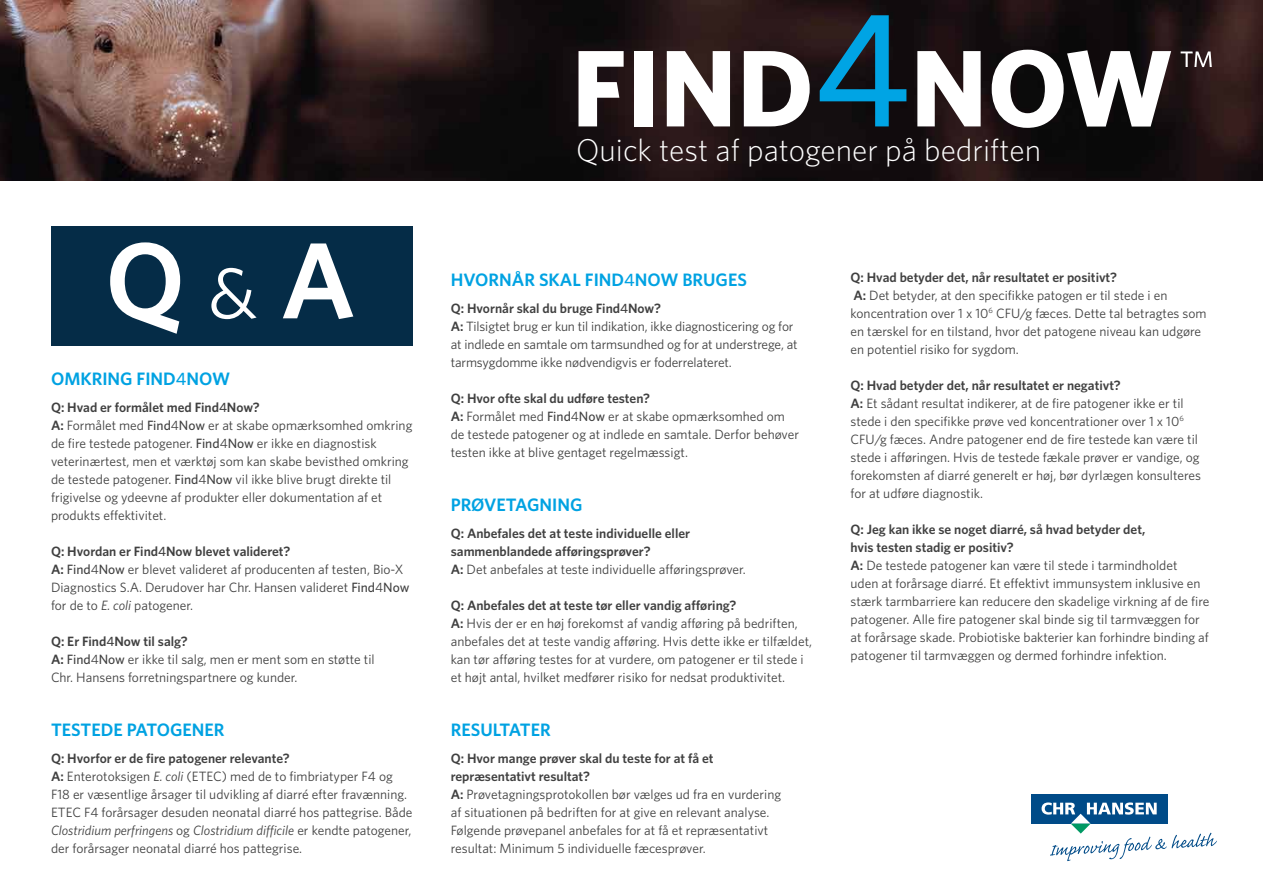
<style>
.page{position:relative;width:1263px;height:893px;background:#fff}
.page>*{position:absolute;margin:0;border:0;box-sizing:border-box;transform-origin:0 0}
.t1{font:300 31.5px "Whitney";color:#fff}
.t2{font:600 18px "Whitney";color:#00a2e2}
.t3{font:13.5px/18px "Whitney";color:#404040}
.t4{font:600 13.5px/18px "Whitney";color:#404040}
.s1{font-weight:500}
.s2{font-weight:600}
.s3{font-style:italic}
.s4{font-weight:400}
</style>
<div class="page">
<img style="left:0;top:0;width:1263px;height:181px">
<svg style="left:578px;top:51px;width:46px;height:75px"></svg>
<div style="left:634px;top:51px;width:19px;height:75px;background:#fff"></div>
<svg style="left:667px;top:51px;width:63px;height:75px"></svg>
<svg style="left:744px;top:51px;width:66px;height:75px"></svg>
<svg style="left:820px;top:15px;width:86px;height:111px;background:#11455d"></svg>
<svg style="left:917px;top:51px;width:64px;height:75px"></svg>
<svg style="left:992px;top:50px;width:179px;height:78px"></svg>
<svg style="left:1180px;top:51px;width:32px;height:16px"></svg>
<div style="left:51px;top:226px;width:361px;height:119px;background:#052c47"></div>
<svg style="left:110px;top:242px;width:243px;height:92px"></svg>
<div style="left:1031px;top:794px;width:136px;height:30px;background:#004b88"></div>
<svg style="left:1041px;top:802px;width:176px;height:59px"></svg>
<p class="t1" style="left:576px;top:129px;width:467px">Quick test af patogener på bedriften</p>
<p class="t2" style="left:51px;top:367px;width:181px">OMKRING FIND<span class="s1">4</span>NOW</p>
<p class="t4" style="left:51px;top:398px;width:210px">Q: Hvad er formålet med Find<span class="s1">4</span>Now?</p>
<p class="t3" style="left:51px;top:416px;width:363px"><span class="s2">A:</span> Formålet med <span class="s1">Find</span>4<span class="s1">Now</span> er at skabe opmærksomhed omkring de fire testede patogener. <span class="s1">Find</span>4<span class="s1">Now</span> er ikke en diagnostisk veterinærtest, men et værktøj som kan skabe bevisthed omkring de testede patogener. <span class="s1">Find</span>4<span class="s1">Now</span> vil ikke blive brugt direkte til frigivelse og ydeevne af produkter eller dokumentation af et produkts effektivitet.</p>
<p class="t4" style="left:51px;top:542px;width:241px">Q: Hvordan er Find<span class="s1">4</span>Now blevet valideret?</p>
<p class="t3" style="left:51px;top:560px;width:360px"><span class="s2">A:</span> <span class="s1">Find</span>4<span class="s1">Now</span> er blevet valideret af producenten af testen, Bio-X<br>Diagnostics S.A. Derudover har Chr. Hansen valideret <span class="s1">Find</span>4<span class="s1">Now </span>for de to <span class="s3">E. coli</span> patogener.</p>
<p class="t4" style="left:51px;top:632px;width:138px">Q: Er Find<span class="s1">4</span>Now til salg?</p>
<p class="t3" style="left:51px;top:650px;width:325px"><span class="s2">A:</span> <span class="s1">Find</span>4<span class="s1">Now</span> er ikke til salg, men er ment som en støtte til</p>
<p class="t3" style="left:51px;top:668px;width:248px">Chr. Hansens forretningspartnere og kunder.</p>
<p class="t2" style="left:51px;top:718px;width:175px">TESTEDE PATOGENER</p>
<p class="t4" style="left:51px;top:749px;width:240px">Q: Hvorfor er de fire patogener relevante?</p>
<p class="t3" style="left:51px;top:767px;width:363px"><span class="s2">A:</span> Enterotoksigen <span class="s3">E. coli</span> (ETEC) med de to fimbriatyper F4 og F18 er væsentlige årsager til udvikling af diarré efter fravænning.<br>ETEC F4 forårsager desuden neonatal diarré hos pattegrise. Både <span class="s3">Clostridium perfringens</span> og <span class="s3">Clostridium difficile</span> er kendte patogener, der forårsager neonatal diarré hos pattegrise.</p>
<h2 class="t2" style="left:451px;top:267px;width:298px">HVORNÅR SKAL FIND<span class="s1">4</span>NOW BRUGES</h2>
<p class="t3" style="left:451px;top:299px;width:348px"><span class="s2">Q: Hvornår skal du bruge Find</span><span class="s1">4</span><span class="s2">Now?<br>A:</span> Tilsigtet brug er kun til indikation, ikke diagnosticering og for at indlede en samtale om tarmsundhed og for at understrege, at tarmsygdomme ikke nødvendigvis er foderrelateret.</p>
<p class="t3" style="left:451px;top:389px;width:350px"><span class="s2">Q: Hvor ofte skal du udføre testen?<br>A:</span> Formålet med <span class="s1">Find</span>4<span class="s1">Now</span> er at skabe opmærksomhed om de testede patogener og at indlede en samtale. Derfor behøver testen ikke at blive gentaget regelmæssigt.</p>
<h2 class="t2" style="left:451px;top:492px;width:133px">PRØVETAGNING</h2>
<p class="t4" style="left:451px;top:524px;width:297px">Q: Anbefales det at teste individuelle eller sammenblandede afføringsprøver?<br>A: <span class="s4">Det anbefales at teste individuelle afføringsprøver.</span></p>
<p class="t3" style="left:451px;top:596px;width:363px"><span class="s2">Q: Anbefales det at teste tør eller vandig afføring?<br>A:</span> Hvis der er en høj forekomst af vandig afføring på bedriften, anbefales det at teste vandig afføring. Hvis dette ikke er tilfældet, kan tør afføring testes for at vurdere, om patogener er til stede i et højt antal, hvilket medfører risiko for nedsat produktivitet.</p>
<h2 class="t2" style="left:451px;top:717px;width:102px">RESULTATER</h2>
<p class="t3" style="left:451px;top:749px;width:332px"><span class="s2">Q: Hvor mange prøver skal du teste for at få et repræsentativt resultat?<br>A:</span> Prøvetagningsprotokollen bør vælges ud fra en vurdering af situationen på bedriften for at give en relevant analyse.<br>Følgende prøvepanel anbefales for at få et repræsentativt resultat: Minimum 5 individuelle fæcesprøver.</p>
<p class="t3" style="left:850px;top:268px;width:358px"><span class="s2">Q: Hvad betyder det, når resultatet er positivt?<br>A:</span> Det betyder, at den specifikke patogen er til stede i en koncentration over 1 x 10<sup>6</sup> CFU/g fæces. Dette tal betragtes som en tærskel for en tilstand, hvor det patogene niveau kan udgøre en potentiel risiko for sygdom.</p>
<p class="t3" style="left:850px;top:376px;width:352px"><span class="s2">Q: Hvad betyder det, når resultatet er negativt?<br>A:</span> Et sådant resultat indikerer, at de fire patogener ikke er til stede i den specifikke prøve ved koncentrationer over 1 x 10<sup>6<br></sup>CFU/g fæces. Andre patogener end de fire testede kan være til stede i afføringen. Hvis de testede fækale prøver er vandige, og forekomsten af diarré generelt er høj, bør dyrlægen konsulteres for at udføre diagnostik.</p>
<p class="t3" style="left:850px;top:520px;width:360px"><span class="s2">Q: Jeg kan ikke se noget diarré, så hvad betyder det,<br>hvis testen stadig er positiv?<br>A:</span> De testede patogener kan være til stede i tarmindholdet<br>uden at forårsage diarré. Et effektivt immunsystem inklusive en stærk tarmbarriere kan reducere den skadelige virkning af de fire patogener. Alle fire patogener skal binde sig til tarmvæggen for at forårsage skade. Probiotiske bakterier kan forhindre binding af patogener til tarmvæggen og dermed forhindre infektion.</p>
</div>
